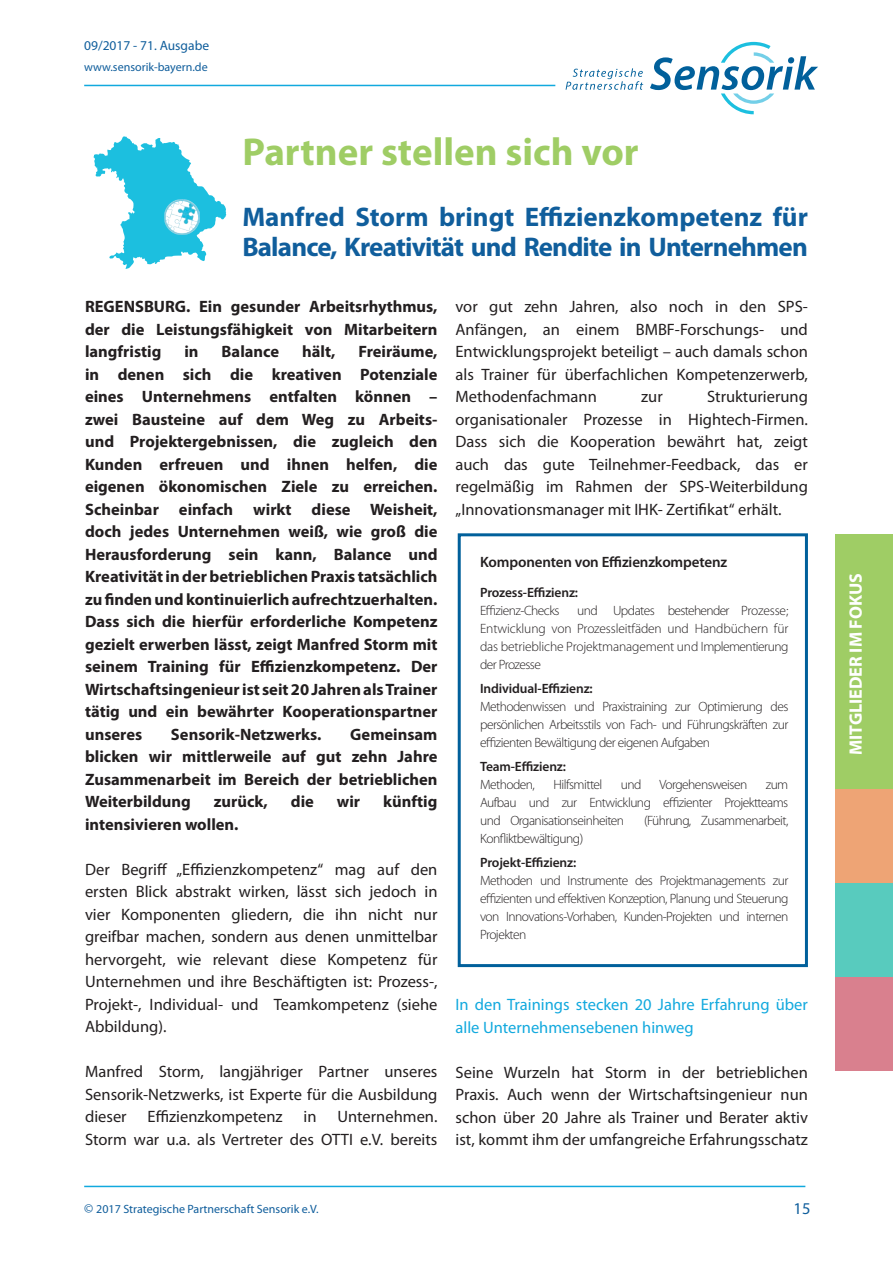
<style>
.page{position:relative;width:893px;height:1263px;background:#fff}
.page>*{position:absolute;margin:0;border:0;box-sizing:border-box;transform-origin:0 0}
.t1{font:700 39px "Myriad Pro";color:#9fcd65}
.t2{font:700 27px/30px "Myriad Pro";letter-spacing:-.03em;color:#105e9c}
.t3{font:700 18px "Myriad Pro";color:#fff}
.t4{font:16.5px/22.5px "Myriad Pro";color:#231f20;text-align:justify}
.t5{font:700 16.5px/22.5px "Myriad Pro";color:#231f20;text-align:justify}
.t6{font:16.5px/22.5px "Myriad Pro";color:#12a9de}
.t7{font:16.5px "Myriad Pro";color:#105e9c}
.t8{font:600 15px "Myriad Pro";letter-spacing:-.01em;color:#231f20}
.t9{font:300 13.5px/18px "Myriad Pro";letter-spacing:-.04em;color:#231f20;text-align:justify}
.t10{font:600 13.5px "Myriad Pro";letter-spacing:-.01em;color:#231f20}
.t11{font:13.5px "Myriad Pro";color:#105e9c}
.t12{font:12px "Myriad Pro";color:#105e9c}
.s1{font-size:13.5px}
</style>
<div class="page">
<hr style="left:84px;top:85px;width:471px;height:1px;background:#11a9de">
<hr style="left:84px;top:1186px;width:721px;height:1px;background:#11a9de">
<div style="left:835px;top:534px;width:58px;height:255px;background:#9fcd65"></div>
<div style="left:835px;top:789px;width:58px;height:94px;background:#eea475"></div>
<div style="left:835px;top:883px;width:58px;height:94px;background:#58cbbe"></div>
<div style="left:835px;top:977px;width:58px;height:94px;background:#d9808e"></div>
<svg style="left:566px;top:68px;width:77px;height:22px"></svg>
<svg style="left:650px;top:42px;width:168px;height:72px"></svg>
<svg style="left:94px;top:136px;width:132px;height:133px"></svg>
<img style="left:164px;top:200px;width:35px;height:35px">
<div style="left:458px;top:533px;width:350px;height:434px;border:3px solid #01609b"></div>
<p class="t11" style="left:84px;top:38px;width:126px">09/2017 - 71. Ausgabe</p>
<p class="t12" style="left:84px;top:60px;width:125px">www.sensorik-bayern.de</p>
<h1 class="t1" style="left:242px;top:130px;width:398px">Partner stellen sich vor</h1>
<h2 class="t2" style="left:242px;top:203px;width:567px">Manfred Storm bringt Effizienzkompetenz für<br>Balance, Kreativität und Rendite in Unternehmen</h2>
<p class="t5" style="left:85px;top:296px;width:354px">REGENSBURG. Ein gesunder Arbeitsrhythmus, der die Leistungsfähigkeit von Mitarbeitern langfristig</p>
<p class="t5" style="left:184px;top:341px;width:16px">in</p>
<p class="t5" style="left:222px;top:341px;width:59px">Balance</p>
<p class="t5" style="left:302px;top:341px;width:35px">hält,</p>
<p class="t5" style="left:85px;top:341px;width:354px;text-indent:273px">Freiräume, in denen sich die kreativen Potenziale eines Unternehmens entfalten können – zwei Bausteine auf dem Weg zu Arbeits&shy;und Projektergebnissen, die zugleich den Kunden erfreuen und ihnen helfen, die eigenen ökonomischen Ziele zu erreichen.<br>Scheinbar einfach wirkt diese Weisheit, doch jedes Unternehmen weiß, wie groß die Herausforderung sein kann, Balance und Kreativität in der betrieblichen Praxis tatsächlich zu finden und kontinuierlich aufrechtzuerhalten.<br>Dass sich die hierfür erforderliche Kompetenz gezielt erwerben lässt, zeigt Manfred Storm mit seinem Training für Effizienzkompetenz. Der Wirtschaftsingenieur ist seit 20 Jahren als Trainer tätig und ein bewährter Kooperationspartner unseres</p>
<p class="t5" style="left:171px;top:723px;width:152px">Sensorik-Netzwerks.</p>
<p class="t5" style="left:85px;top:723px;width:354px;text-indent:265px">Gemeinsam blicken wir mittlerweile auf gut zehn Jahre Zusammenarbeit im Bereich der betrieblichen Weiterbildung</p>
<p class="t5" style="left:214px;top:791px;width:55px">zurück,</p>
<p class="t5" style="left:291px;top:791px;width:25px">die</p>
<p class="t5" style="left:337px;top:791px;width:25px">wir</p>
<p class="t5" style="left:383px;top:791px;width:56px">künftig</p>
<p class="t5" style="left:85px;top:813px;width:155px">intensivieren wollen.</p>
<p class="t4" style="left:85px;top:858px;width:354px">Der Begriff „Effizienzkompetenz“ mag auf den ersten Blick abstrakt wirken, lässt sich jedoch in vier Komponenten gliedern, die ihn nicht nur greifbar machen, sondern aus denen unmittelbar hervorgeht, wie relevant diese Kompetenz für Unternehmen und ihre Beschäftigten ist: Prozess-, Projekt-, Individual- und Teamkompetenz (siehe Abbildung).</p>
<p class="t4" style="left:85px;top:1061px;width:354px">Manfred Storm, langjähriger Partner unseres Sensorik-Netzwerks, ist Experte für die Ausbildung dieser</p>
<p class="t4" style="left:148px;top:1106px;width:137px">Effizienzkompetenz</p>
<p class="t4" style="left:304px;top:1106px;width:15px">in</p>
<p class="t4" style="left:85px;top:1106px;width:354px;text-align:right">Unternehmen.<br>Storm war u.a. als Vertreter des OTTI e.V. bereits</p>
<p class="t4" style="left:455px;top:296px;width:354px">vor gut zehn Jahren, also noch in den SPS-Anfängen, an einem BMBF-Forschungs- und Entwicklungsprojekt beteiligt – auch damals schon als Trainer für überfachlichen Kompetenzerwerb, Methodenfachmann</p>
<p class="t4" style="left:455px;top:386px;width:354px;text-indent:252px">Strukturierung organisationaler Prozesse in Hightech-Firmen.<br>Dass sich die Kooperation bewährt hat, zeigt auch das gute Teilnehmer-Feedback, das er regelmäßig im Rahmen der SPS-Weiterbildung „Innovationsmanager mit IHK- Zertifikat“ erhält.</p>
<p class="t4" style="left:641px;top:386px;width:23px">zur</p>
<p class="t8" style="left:480px;top:553px;width:249px">Komponenten von Effizienzkompetenz</p>
<p class="t10" style="left:480px;top:585px;width:100px">Prozess-Effizienz:</p>
<p class="t9" style="left:480px;top:601px;width:81px">Effizienz-Checks</p>
<p class="t9" style="left:480px;top:601px;width:310px;text-indent:97px">und Updates bestehender Prozesse; Entwicklung von Prozessleitfäden und Handbüchern für das betriebliche Projektmanagement und Implementierung der Prozesse</p>
<p class="t10" style="left:480px;top:681px;width:114px">Individual-Effizienz:</p>
<p class="t9" style="left:480px;top:697px;width:310px">Methodenwissen und Praxistraining zur Optimierung des persönlichen Arbeitsstils von Fach- und Führungskräften zur effizienten Bewältigung der eigenen Aufgaben</p>
<p class="t10" style="left:480px;top:759px;width:88px">Team-Effizienz:</p>
<p class="t9" style="left:480px;top:775px;width:56px">Methoden,</p>
<p class="t9" style="left:553px;top:775px;width:50px">Hilfsmittel</p>
<p class="t9" style="left:621px;top:775px;width:22px">und</p>
<p class="t9" style="left:659px;top:775px;width:89px">Vorgehensweisen</p>
<p class="t9" style="left:480px;top:775px;width:310px;text-indent:286px">zum Aufbau und zur Entwicklung effizienter Projektteams und Organisationseinheiten</p>
<p class="t9" style="left:644px;top:811px;width:146px">(Führung, Zusammenarbeit,</p>
<p class="t9" style="left:480px;top:829px;width:105px">Konfliktbewältigung)</p>
<p class="t10" style="left:480px;top:855px;width:98px">Projekt-Effizienz:</p>
<p class="t9" style="left:480px;top:871px;width:310px">Methoden und Instrumente des Projektmanagements zur effizienten und effektiven Konzeption, Planung und Steuerung von Innovations-Vorhaben, Kunden-Projekten und internen Projekten</p>
<p class="t6" style="left:455px;top:993px;width:354px">In den Trainings stecken 20 Jahre Erfahrung über alle Unternehmensebenen hinweg</p>
<p class="t4" style="left:455px;top:1061px;width:354px">Seine Wurzeln hat Storm in der betrieblichen Praxis. Auch wenn der Wirtschaftsingenieur nun schon über 20 Jahre als Trainer und Berater aktiv ist, kommt ihm der umfangreiche Erfahrungsschatz</p>
<p class="t12" style="left:84px;top:1203px;width:236px"><span class="s1">©</span> 2017 Strategische Partnerschaft Sensorik e.V.</p>
<p class="t7" style="left:793px;top:1199px;width:18px">15</p>
<p class="t3" style="left:845px;top:755px;width:183px;rotate:-90deg">MITGLIEDER IM FOKUS</p>
</div>
